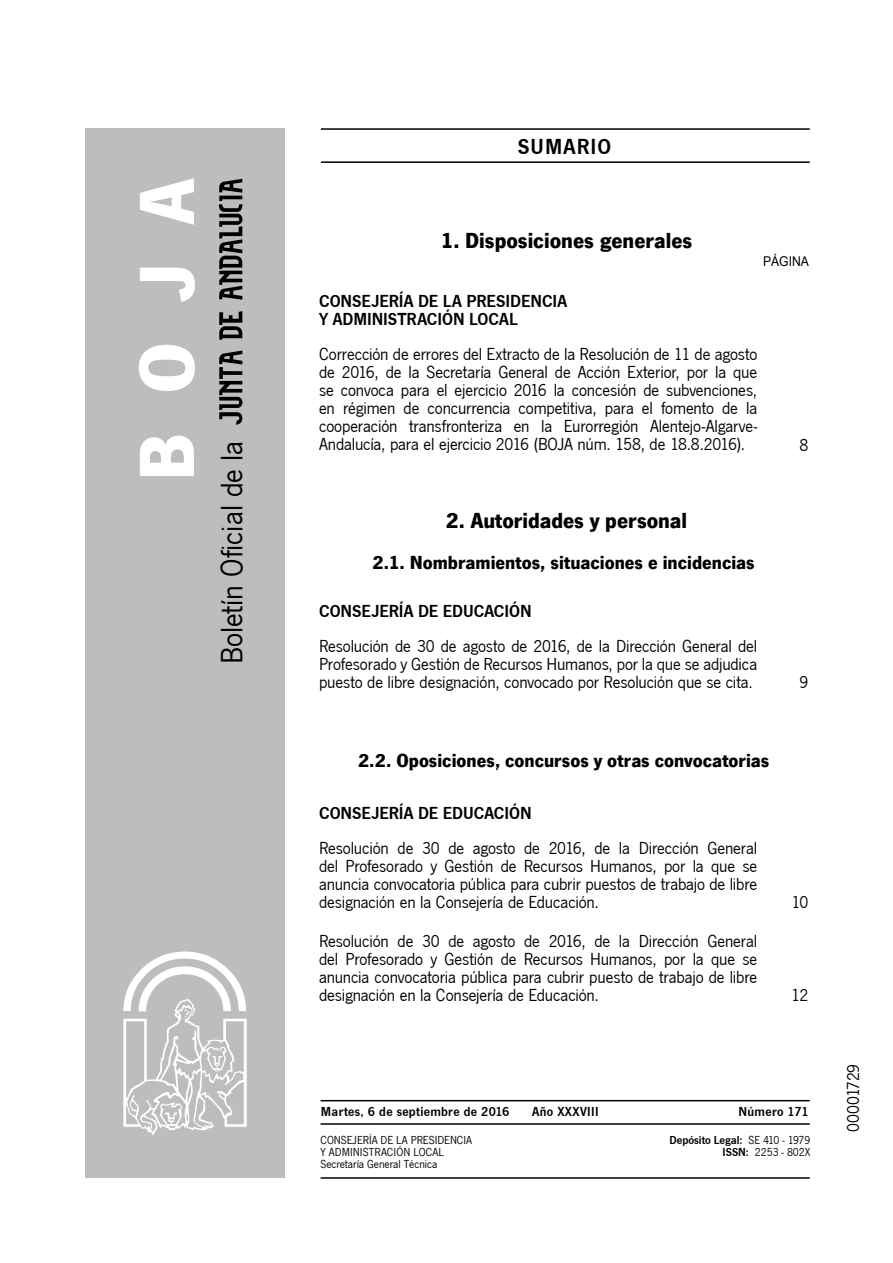
<style>
.page{position:relative;width:893px;height:1263px;background:#fff}
.page>*{position:absolute;margin:0;border:0;box-sizing:border-box;transform-origin:0 0}
.t1{font:700 81px "News Got T";color:#fff}
.t2{font:31.95px "News Got T";color:#000}
.t3{font:700 22.5px "News Got T";color:#000}
.t4{font:600 22.5px "News Got T";letter-spacing:.05em;color:#000}
.t5{font:700 19.5px "News Got T";color:#000}
.t6{font:18px/18px "News Got T";letter-spacing:-.01em;color:#000;text-align:justify}
.t7{font:600 18px/18px "News Got T";color:#000}
.t8{font:600 13.5px "News Got T";letter-spacing:.025em;color:#000}
.t9{font:13.5px "Arial";color:#000;scale:.9 1}
.t10{font:12px/12px "News Got T";color:#000}
.t11{font:600 12px/12px "News Got T";color:#000;text-align:right}
.s1{font-weight:400}
</style>
<div class="page">
<hr style="left:321px;top:128px;width:488px;height:2px;background:#000">
<hr style="left:321px;top:161px;width:488px;height:2px;background:#000">
<div style="left:85px;top:128px;width:200px;height:1050px;background:#bcbdbe"></div>
<svg style="left:219px;top:351px;width:23px;height:74px"></svg>
<svg style="left:219px;top:311px;width:23px;height:29px"></svg>
<svg style="left:219px;top:179px;width:23px;height:121px"></svg>
<svg style="left:123px;top:952px;width:124px;height:183px"></svg>
<hr style="left:320px;top:1100px;width:489px;height:1px;background:#000">
<hr style="left:320px;top:1177px;width:489px;height:2px;background:#000">
<hr style="left:320px;top:1123px;width:489px;height:2px;background:#000">
<h1 class="t1" style="left:119px;top:481px;width:305px;rotate:-90deg">BOJA</h1>
<h2 class="t2" style="left:214px;top:664px;width:225px;rotate:-90deg">Boletín Oficial de la</h2>
<p class="t4" style="left:517px;top:134px;width:95px">SUMARIO</p>
<p class="t3" style="left:440px;top:228px;width:253px">1. Disposiciones generales</p>
<p class="t9" style="left:763px;top:253px;width:53px">PÁGINA</p>
<p class="t7" style="left:319px;top:293px;width:222px">CONSEJERÍA DE LA PRESIDENCIA<br>Y ADMINIS</p>
<p class="t7" style="left:397px;top:311px;width:19px">TRACI</p>
<p class="t7" style="left:442px;top:311px;width:47px">ÓN LOCAL</p>
<p class="t6" style="left:319px;top:346px;width:439px">Corrección de errores del Extracto de la Resolución de 11 de agosto de 2016, de la Secretaría General de Acción Exterior, por la que se convoca para el ejercicio 2016 la concesión de subvenciones, en régimen de concurrencia competitiva, para el fomento de la cooperación transfronteriza en la Eurorregión Alentejo-Algarve-Andalucía, para el ejercicio 2016 (BOJA núm. 158, de 18.8.2016).</p>
<p class="t3" style="left:446px;top:507px;width:243px">2. Autoridades y personal</p>
<p class="t5" style="left:372px;top:551px;width:384px">2.1. Nombramientos, situaciones e incidencias</p>
<p class="t7" style="left:319px;top:602px;width:134px">CONSEJERÍA DE EDUCACI</p>
<p class="t7" style="left:509px;top:602px;width:21px">ÓN</p>
<p class="t6" style="left:319px;top:637px;width:439px">Resolución de 30 de agosto de 2016, de la Dirección General del Profesorado y Gestión de Recursos Humanos, por la que se adjudica puesto de libre designación, convocado por Resolución que se cita.</p>
<p class="t6" style="left:799px;top:436px;width:10px">8</p>
<p class="t6" style="left:799px;top:673px;width:10px">9</p>
<p class="t5" style="left:358px;top:749px;width:413px">2.2. Oposiciones, concursos y otras convocatorias</p>
<p class="t7" style="left:319px;top:804px;width:134px">CONSEJERÍA DE EDUCACI</p>
<p class="t7" style="left:509px;top:804px;width:21px">ÓN</p>
<p class="t6" style="left:319px;top:839px;width:439px">Resolución de 30 de agosto de 2016, de la Dirección General del Profesorado y Gestión de Recursos Humanos, por la que se anuncia convocatoria pública para cubrir puestos de trabajo de libre designación en la Consejería de Educación.</p>
<p class="t6" style="left:319px;top:932px;width:439px">Resolución de 30 de agosto de 2016, de la Dirección General del Profesorado y Gestión de Recursos Humanos, por la que se anuncia convocatoria pública para cubrir puesto de trabajo de libre designación en la Consejería de Educación.</p>
<p class="t6" style="left:791px;top:893px;width:18px">10</p>
<p class="t6" style="left:791px;top:986px;width:19px">12</p>
<p class="t8" style="left:321px;top:1104px;width:190px">MARTES, 6 DE SEPTIEMBRE DE 2016</p>
<p class="t8" style="left:532px;top:1104px;width:68px">AÑO XXXVIII</p>
<p class="t8" style="left:738px;top:1104px;width:72px">NÚMERO 171</p>
<p class="t10" style="left:320px;top:1134px;width:153px">CONSEJERÍA DE LA PRESIDENCIA<br>Y ADMINISTRACIÓN LOCAL<br>Secretaría General Técnica</p>
<p class="t11" style="left:669px;top:1134px;width:142px">DEPÓSITO LEGAL: <span class="s1">SE 410 - 1979<br></span>ISSN: <span class="s1">2253 - 802X</span></p>
<p class="t6" style="left:844px;top:1132px;width:69px;rotate:-90deg">00001729</p>
</div>
